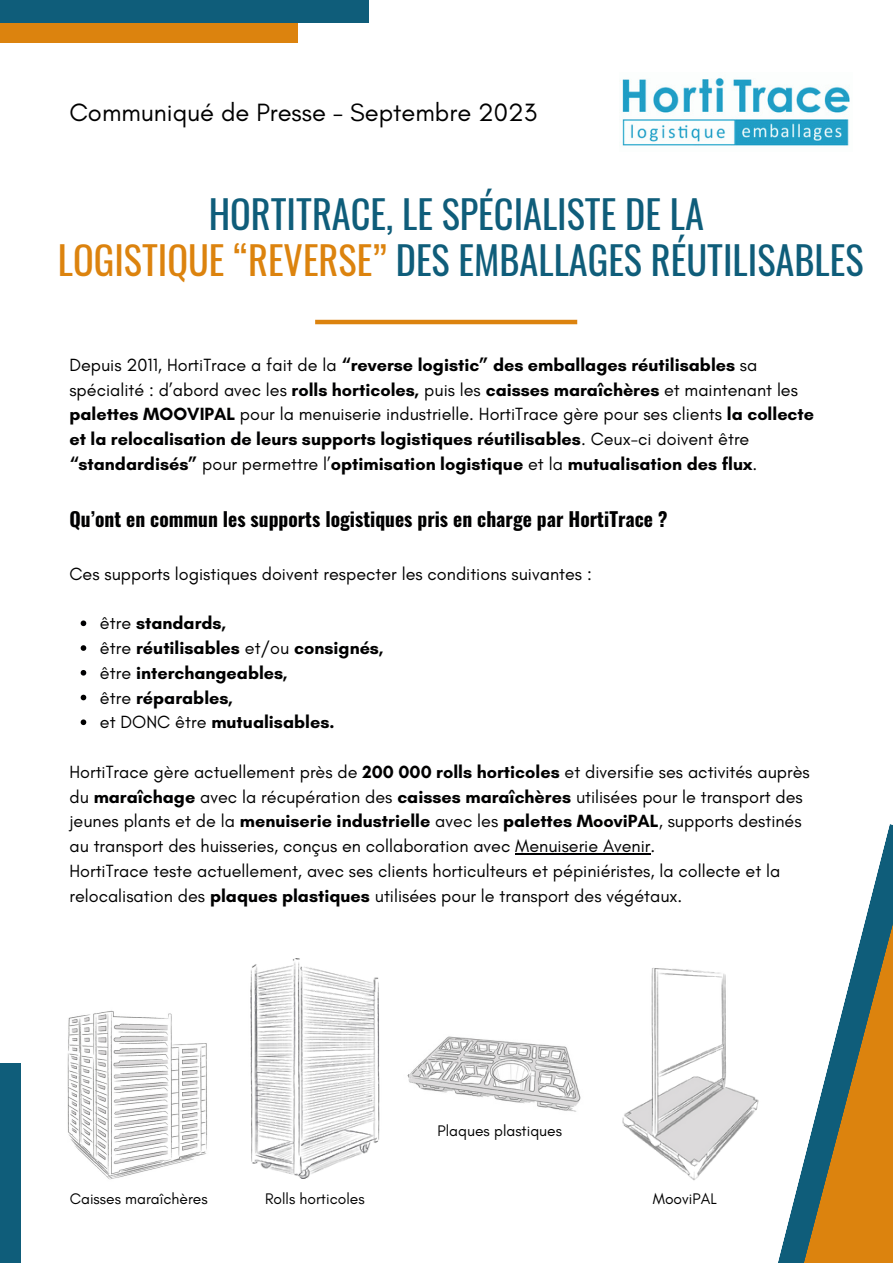
<style>
.page{position:relative;width:893px;height:1264px;background:#fff}
.page>*{position:absolute;margin:0;border:0;box-sizing:border-box;transform-origin:0 0}
.t1{font:38.4px "Oswald";color:#0f5d7a}
.t2{font:25.5px "Glacial Indifference";color:#000}
.t3{font:700 19.5px "Oswald";color:#000001}
.t4{font:18px/24.8px "Glacial Indifference";color:#000001}
.t5{font:700 18px/24.8px "Glacial Indifference";color:#000001}
.t6{font:15.6px "Glacial Indifference";color:#000}
.s1{color:#dc830e}
.s2{font-weight:400}
.s3{font-weight:700}
</style>
<div class="page">
<div style="left:0;top:19px;width:297px;height:23px;background:#dc830e"></div>
<div style="left:0;top:0;width:369px;height:22px;background:#0f5d7a"></div>
<img style="left:622px;top:78px;width:228px;height:68px">
<hr style="left:315px;top:320px;width:262px;height:4px;background:#dc830e">
<svg style="left:870px;top:824px;width:22px;height:76px;fill:#0f5d7a"></svg>
<svg style="left:778px;top:900px;width:114px;height:362px"></svg>
<div style="left:0;top:1063px;width:21px;height:199px;background:#0f5d7a"></div>
<svg style="left:81px;top:620px;width:5px;height:6px"></svg>
<svg style="left:81px;top:645px;width:5px;height:6px"></svg>
<svg style="left:81px;top:670px;width:5px;height:5px"></svg>
<svg style="left:81px;top:694px;width:5px;height:6px"></svg>
<svg style="left:81px;top:719px;width:5px;height:6px"></svg>
<hr style="left:515px;top:853px;width:135px;height:1px;background:#000001">
<img style="left:622px;top:960px;width:173px;height:221px">
<img style="left:250px;top:958px;width:130px;height:220px">
<img style="left:67px;top:1010px;width:140px;height:170px">
<img style="left:407px;top:1036px;width:174px;height:76px">
<p class="t2" style="left:69px;top:97px;width:469px">Communiqué de Presse - Septembre 2023</p>
<p class="t1" style="left:209px;top:184px;width:496px">HORTITRACE, LE SPÉCIALISTE DE LA</p>
<p class="t1" style="left:58px;top:230px;width:807px"><span class="s1">LOGISTIQUE “REVERSE”</span> DES EMBALLAGES RÉUTILISABLES</p>
<p class="t5" style="left:69px;top:352px;width:746px"><span class="s2">Depuis 2011, HortiTrace a fait de la</span> “reverse logistic” des emballages réutilisables <span class="s2">sa spécialité : d’abord avec les</span> rolls horticoles, <span class="s2">puis les</span> caisses maraîchères <span class="s2">et maintenant les </span>palettes MOOVIPAL <span class="s2">pour la menuiserie industrielle. HortiTrace gère pour ses clients</span> la collecte et la relocalisation de leurs supports logistiques réutilisables<span class="s2">. Ceux-ci doivent être </span>“standardisés” <span class="s2">pour permettre l’</span>optimisation logistique <span class="s2">et la</span> mutualisation des flux<span class="s2">.</span></p>
<p class="t3" style="left:69px;top:504px;width:599px">Qu’ont en commun les supports logistiques pris en charge par HortiTrace ?</p>
<p class="t4" style="left:69px;top:561px;width:524px">Ces supports logistiques doivent respecter les conditions suivantes :</p>
<p class="t5" style="left:100px;top:611px;width:128px"><span class="s2">être</span> standards,</p>
<p class="t5" style="left:100px;top:635px;width:285px"><span class="s2">être</span> réutilisables <span class="s2">et/ou</span> consignés,</p>
<p class="t5" style="left:100px;top:660px;width:189px"><span class="s2">être</span> interchangeables,</p>
<p class="t5" style="left:100px;top:685px;width:134px"><span class="s2">être</span> réparables,</p>
<p class="t5" style="left:100px;top:709px;width:236px"><span class="s2">et DONC être</span> mutualisables.</p>
<p class="t4" style="left:69px;top:759px;width:741px">HortiTrace gère actuellement près de <span class="s3">200 000 rolls horticoles</span> et diversifie ses activités auprès du <span class="s3">maraîchage</span> avec la récupération des <span class="s3">caisses maraîchères</span> utilisées pour le transport des jeunes plants et de la <span class="s3">menuiserie industrielle</span> avec les <span class="s3">palettes MooviPAL</span>, supports destinés au transport des huisseries, conçus en collaboration avec Menuiserie Avenir.</p>
<p class="t4" style="left:69px;top:858px;width:712px">HortiTrace teste actuellement, avec ses clients horticulteurs et pépiniéristes, la collecte et la relocalisation des <span class="s3">plaques plastiques</span> utilisées pour le transport des végétaux.</p>
<p class="t6" style="left:437px;top:1121px;width:126px">Plaques plastiques</p>
<p class="t6" style="left:70px;top:1188px;width:139px">Caisses maraîchères</p>
<p class="t6" style="left:265px;top:1188px;width:101px">Rolls horticoles</p>
<p class="t6" style="left:652px;top:1188px;width:65px">MooviPAL</p>
</div>
